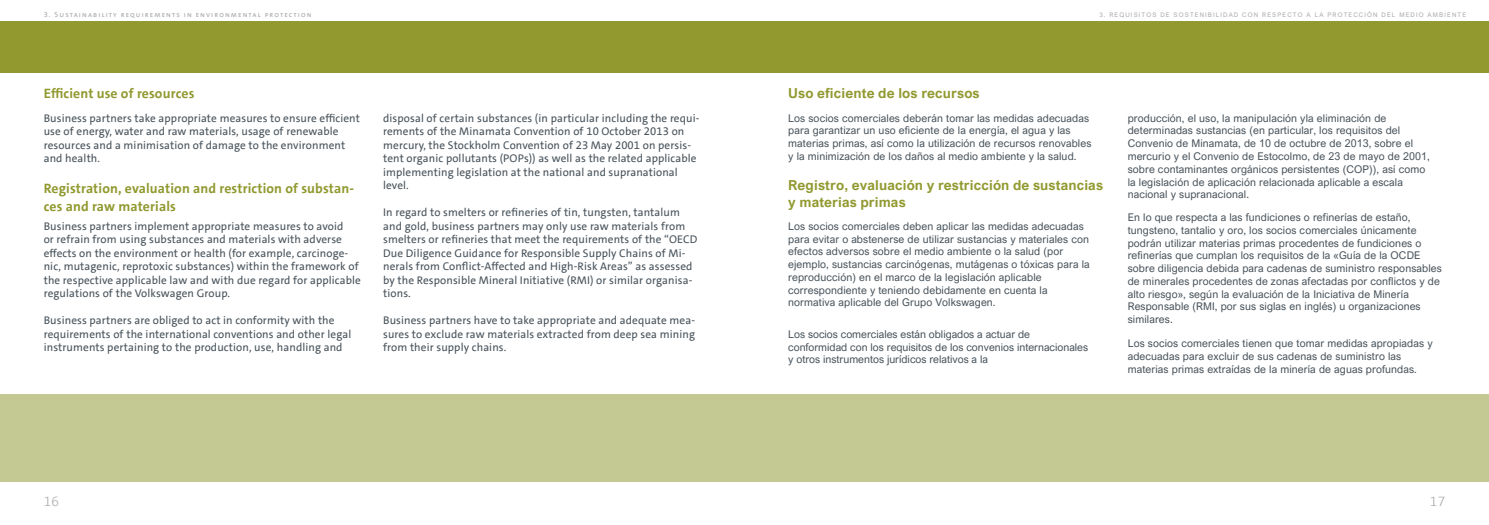
<style>
.page{position:relative;width:1489px;height:525px;background:#fff}
.page>*{position:absolute;margin:0;border:0;box-sizing:border-box;transform-origin:0 0}
.t1{font:700 13.75px/17.5px "VWAG The Sans";letter-spacing:.01em;color:#91992f}
.t2{font:700 13.75px/16.5px "Arial Nova";letter-spacing:.01em;color:#91992f}
.t3{font:300 13.75px "VWAG The Sans";color:#a7a9ac}
.t4{font:11.25px/13.5px "VWAG The Sans";letter-spacing:.01em;color:#48535b}
.t5{font:10.62px/12.8px "Arial Nova";letter-spacing:.01em;color:#48535b}
.t6{font:7.5px "VWAG The Sans";letter-spacing:.15em;color:#a7a9ac}
.t7{font:6.25px "Arial Nova";letter-spacing:.18em;color:#a7a9ac}
</style>
<div class="page">
<div style="left:0;top:22px;width:1488px;height:51px;background:#91992f"></div>
<div style="left:0;top:393px;width:1488px;height:88px;background:#c4c993"></div>
<p class="t6" style="left:44px;top:10px;width:269px">3. Sustainability requirements in environmental protection</p>
<p class="t7" style="left:1099px;top:11px;width:368px">3. REQUISITOS DE SOSTENIBILIDAD CON RESPECTO A LA PROTECCIÓN DEL MEDIO AMBIENTE</p>
<p class="t1" style="left:44px;top:84px;width:152px">Efficient use of resources</p>
<p class="t4" style="left:44px;top:111px;width:318px">Business partners take appropriate measures to ensure efficient use of energy, water and raw materials, usage of renewable resources and a minimisation of damage to the environment and health.</p>
<p class="t1" style="left:44px;top:180px;width:312px">Registration, evaluation and restriction of substan&shy;ces and raw materials</p>
<p class="t4" style="left:44px;top:219px;width:319px">Business partners implement appropriate measures to avoid<br>or refrain from using substances and materials with adverse effects on the environment or health (for example, carcinoge&shy;nic, mutagenic, reprotoxic substances) within the framework of the respective applicable law and with due regard for applicable regulations of the Volkswagen Group.</p>
<p class="t4" style="left:44px;top:314px;width:309px">Business partners are obliged to act in conformity with the requirements of the international conventions and other legal instruments pertaining to the production, use, handling and</p>
<p class="t4" style="left:383px;top:111px;width:318px">disposal of certain substances (in particular including the requi&shy;rements of the Minamata Convention of 10 October 2013 on mercury, the Stockholm Convention of 23 May 2001 on persis&shy;tent organic pollutants (POPs)) as well as the related applicable implementing legislation at the national and supranational level.</p>
<p class="t4" style="left:383px;top:206px;width:316px">In regard to smelters or refineries of tin, tungsten, tantalum and gold, business partners may only use raw materials from smelters or refineries that meet the requirements of the “OECD Due Diligence Guidance for Responsible Supply Chains of Mi&shy;nerals from Conflict-Affected and High-Risk Areas” as assessed by the Responsible Mineral Initiative (RMI) or similar organisa&shy;tions.</p>
<p class="t4" style="left:383px;top:314px;width:313px;text-align:justify">Business partners have to take appropriate and adequate mea&shy;sures to exclude raw materials extracted from deep sea mining from their supply chains.</p>
<p class="t2" style="left:788px;top:85px;width:193px">Uso eficiente de los recursos</p>
<p class="t5" style="left:788px;top:111px;width:305px">Los socios comerciales deberán tomar las medidas adecuadas para garantizar un uso eficiente de la energía, el agua y las materias primas, así como la utilización de recursos renovables y la minimización de los daños al medio ambiente y la salud.</p>
<p class="t2" style="left:788px;top:177px;width:316px">Registro, evaluación y restricción de sustancias y materias primas</p>
<p class="t5" style="left:788px;top:219px;width:303px">Los socios comerciales deben aplicar las medidas adecuadas para evitar o abstenerse de utilizar sustancias y materiales con efectos adversos sobre el medio ambiente o la salud (por ejemplo, sustancias carcinógenas, mutágenas o tóxicas para la reproducción) en el marco de la legislación aplicable correspondiente y teniendo debidamente en cuenta la normativa aplicable del Grupo Volkswagen.</p>
<p class="t5" style="left:788px;top:327px;width:301px">Los socios comerciales están obligados a actuar de conformidad con los requisitos de los convenios internacionales y otros instrumentos jurídicos relativos a la</p>
<p class="t5" style="left:1127px;top:111px;width:303px">producción, el uso, la manipulación yla eliminación de determinadas sustancias (en particular, los requisitos del Convenio de Minamata, de 10 de octubre de 2013, sobre el mercurio y el Convenio de Estocolmo, de 23 de mayo de 2001, sobre contaminantes orgánicos persistentes (COP)), así como la legislación de aplicación relacionada aplicable a escala nacional y supranacional.</p>
<p class="t5" style="left:1127px;top:211px;width:316px">En lo que respecta a las fundiciones o refinerías de estaño, tungsteno, tantalio y oro, los socios comerciales únicamente podrán utilizar materias primas procedentes de fundiciones o refinerías que cumplan los requisitos de la «Guía de la OCDE sobre diligencia debida para cadenas de suministro responsables de minerales procedentes de zonas afectadas por conflictos y de alto riesgo», según la evaluación de la Iniciativa de Minería Responsable (RMI, por sus siglas en inglés) u organizaciones similares.</p>
<p class="t5" style="left:1127px;top:337px;width:306px">Los socios comerciales tienen que tomar medidas apropiadas y adecuadas para excluir de sus cadenas de suministro las materias primas extraídas de la minería de aguas profundas.</p>
<p class="t3" style="left:44px;top:492px;width:17px">16</p>
<p class="t3" style="left:1429px;top:492px;width:17px">17</p>
</div>
